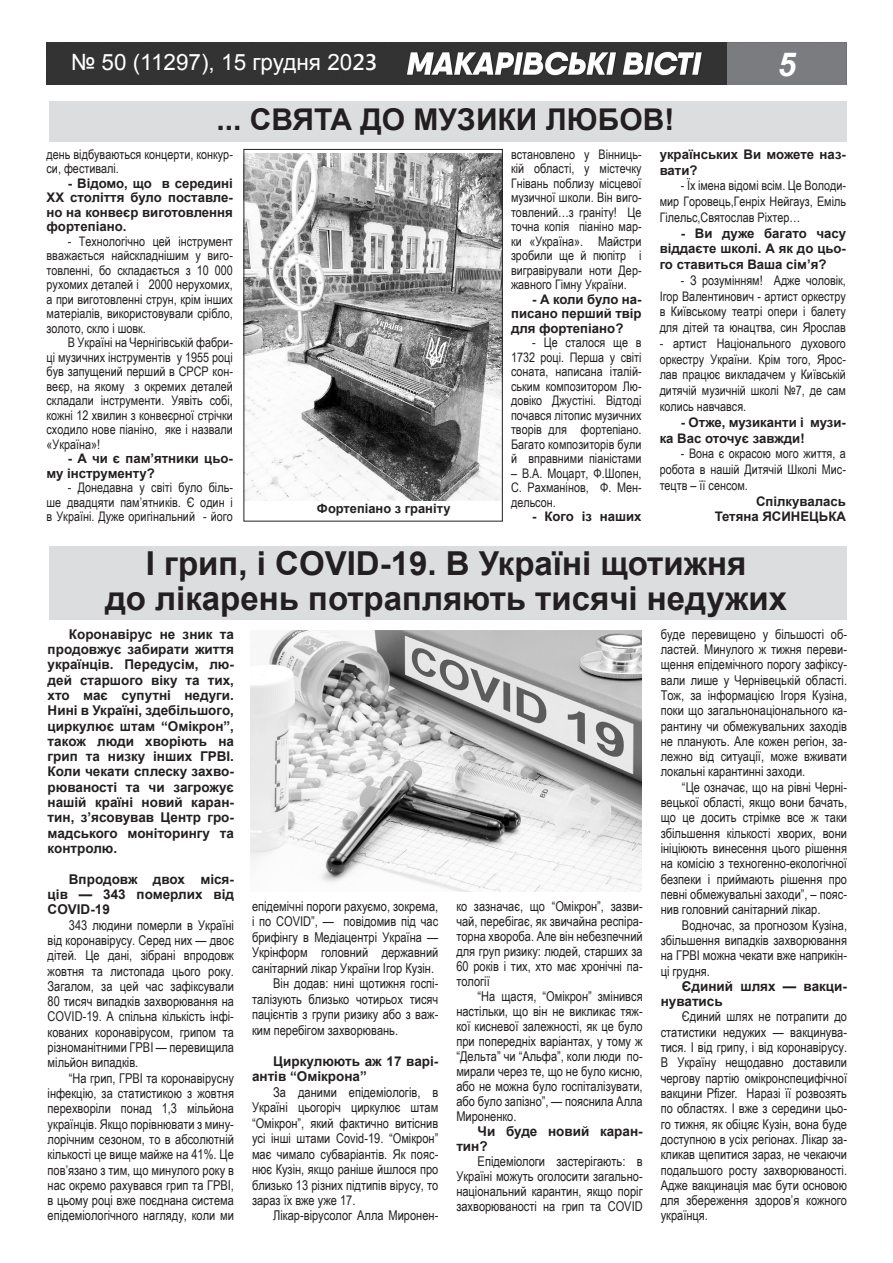
<style>
.page{position:relative;width:893px;height:1263px;background:#fff}
.page>*{position:absolute;margin:0;border:0;box-sizing:border-box;transform-origin:0 0}
.заголовок_новий{font:700 33px "Arial";color:#231f20}
.t1{font:italic 700 33px "Arial";color:#fff}
.заголовок_новий-2{font:700 30px "Arial";color:#231f20}
.t2{font:22.5px "Arial";color:#fff}
.текст{font:13.5px/15.3px "Arial Narrow";color:#231f20;text-align:justify}
.текст-2{font:700 13.5px/15.3px "Arial";color:#231f20}
.текст-3{font:13.2px/14.5px "Arial Narrow";color:#231f20;text-align:justify}
.текст-4{font:700 13.2px/14.5px "Arial";color:#231f20;text-align:justify}
.текст-5{font:700 12.9px "Arial";color:#231f20}
.s1{font-family:"Segoe UI";font-weight:600}
</style>
<div class="page">
<img style="left:47px;top:42px;width:799px;height:43px">
<div style="left:727px;top:43px;width:119px;height:42px;background:#7a7c7f"></div>
<div style="left:49px;top:101px;width:797px;height:41px;background:#dcdddf"></div>
<img style="left:246px;top:154px;width:254px;height:346px">
<div style="left:50px;top:546px;width:797px;height:74px;background:#dcdddf"></div>
<img style="left:250px;top:630px;width:392px;height:261px">
<h3 class="t2" style="left:71px;top:47px;width:308px">№ 50 (11297), 15 грудня 20<span class="s1">23</span></h3>
<h1 class="t1" style="left:778px;top:43px;width:20px">5</h1>
<p class="заголовок_новий-2" style="left:217px;top:99px;width:459px">... СВЯТА ДО МУЗИКИ ЛЮБОВ!</p>
<p class="текст-3" style="left:47px;top:146px;width:188px">день відбуваються концерти, конкур&shy;си, фестивалі.</p>
<p class="текст-4" style="left:47px;top:176px;width:188px;text-indent:21px">- Відомо, що в середині ХХ століття було поставле&shy;но на конвеєр виготовлення фортепіано.</p>
<p class="текст-3" style="left:47px;top:233px;width:188px;text-indent:21px">- Технологічно цей інструмент вважається найскладнішим у виго&shy;товленні, бо складається з 10 000 рухомих деталей і 2000 нерухомих, а при виготовленні струн, крім інших матеріалів, використовували срібло, золото, скло і шовк.</p>
<p class="текст-3" style="left:47px;top:335px;width:188px;text-indent:21px">В Україні на Чернігівській фабри&shy;ці музичних інструментів у 1955 році був запущений перший в СРСР кон&shy;веєр, на якому з окремих деталей складали інструменти. Уявіть собі, кожні 12 хвилин з конвеєрної стрічки сходило нове піаніно, яке і назвали «Україна»!</p>
<p class="текст-4" style="left:47px;top:452px;width:188px;text-indent:21px">- А чи є пам’ятники цьо&shy;му інструменту?</p>
<p class="текст-3" style="left:47px;top:480px;width:188px;text-indent:21px">- Донедавна у світі було біль&shy;ше двадцяти пам’ятників. Є один і в Україні. Дуже оригінальний - його</p>
<p class="текст-5" style="left:317px;top:499px;width:135px">Фортепіано з граніту</p>
<p class="текст-3" style="left:511px;top:146px;width:132px">встановлено у Вінниць&shy;кій області, у містечку Гнівань поблизу місцевої музичної школи. Він виго&shy;товлений…з граніту! Це точна копія піаніно мар&shy;ки «Україна». Майстри зробили ще й пюпітр і вигравірували ноти Дер&shy;жавного Гімну України.</p>
<p class="текст-4" style="left:511px;top:292px;width:132px;text-indent:21px">- А коли було на&shy;писано перший твір для фортепіано?</p>
<p class="текст-3" style="left:511px;top:335px;width:132px;text-indent:21px">- Це сталося ще в 1732 році. Перша у світі соната, написана італій&shy;ським композитором Лю&shy;довіко Джустіні. Відтоді почався літопис музичних творів для фортепіано.<br>Багато композиторів були й вправними піаністами</p>
<p class="текст-3" style="left:511px;top:465px;width:132px">– В.А. Моцарт, Ф.Шопен, С. Рахманінов, Ф. Мен&shy;дельсон.</p>
<p class="текст-4" style="left:532px;top:510px;width:111px">- Кого із наших</p>
<p class="текст-4" style="left:660px;top:147px;width:188px;line-height:15.8px">українських Ви можете наз&shy;вати?</p>
<p class="текст-3" style="left:660px;top:177px;width:188px;line-height:15.8px;text-indent:21px">- Їх імена відомі всім. Це Володи&shy;мир Горовець,Генріх Нейгауз, Еміль Гілельс,Святослав Ріхтер…</p>
<p class="текст-4" style="left:660px;top:226px;width:188px;line-height:15.8px;text-indent:21px">- Ви дуже багато часу віддаєте школі. А як до цьо&shy;го ставиться Ваша сім’я?</p>
<p class="текст-3" style="left:660px;top:272px;width:188px;line-height:15.8px;text-indent:21px">- З розумінням! Адже чоловік, Ігор Валентинович - артист оркестру в Київському театрі опери і балету для дітей та юнацтва, син Ярослав</p>
<p class="текст-3" style="left:660px;top:335px;width:188px;line-height:15.8px">- артист Національного духового оркестру України. Крім того, Ярос&shy;лав працює викладачем у Київській дитячій музичній школі №7, де сам колись навчався.</p>
<p class="текст-4" style="left:660px;top:415px;width:188px;line-height:15.8px;text-indent:21px">- Отже, музиканти і музи&shy;ка Вас оточує завжди!</p>
<p class="текст-3" style="left:660px;top:445px;width:188px;line-height:15.8px;text-indent:21px">- Вона є окрасою мого життя, а робота в нашій Дитячій Школі Мис&shy;тецтв – її сенсом.</p>
<p class="текст-4" style="left:756px;top:494px;width:91px">Спілкувалась</p>
<p class="текст-4" style="left:715px;top:510px;width:133px">Тетяна ЯСИНЕЦЬКА</p>
<p class="заголовок_новий" style="left:146px;top:541px;width:602px">І грип, і COVID-19. В Україні щотижня</p>
<p class="заголовок_новий" style="left:105px;top:576px;width:684px">до лікарень потрапляють тисячі недужих</p>
<p class="текст-2" style="left:48px;top:627px;width:188px;text-align:justify;text-indent:21px">Коронавірус не зник та продовжує забирати життя українців. Передусім, лю&shy;дей старшого віку та тих, хто має супутні недуги.<br>Нині в Україні, здебільшого, циркулює штам “Омікрон”, також люди хворіють на грип та низку інших ГРВІ.<br>Коли чекати сплеску захво&shy;рюваності та чи загрожує нашій країні новий каран&shy;тин, з’ясовував Центр гро&shy;мадського моніторингу та контролю.</p>
<p class="текст-2" style="left:48px;top:872px;width:188px;text-align:justify;text-indent:21px">Впродовж двох міся&shy;ців — 343 померлих від COVID-19</p>
<p class="текст" style="left:48px;top:917px;width:188px;text-indent:21px">343 людини померли в Україні від коронавірусу. Серед них — двоє дітей. Це дані, зібрані впродовж жовтня та листопада цього року.<br>Загалом, за цей час зафіксували 80 тисяч випадків захворювання на COVID-19. А спільна кількість інфі&shy;кованих коронавірусом, грипом та різноманітними ГРВІ — перевищила мільйон випадків.</p>
<p class="текст" style="left:48px;top:1070px;width:188px;text-indent:21px">“На грип, ГРВІ та коронавірусну інфекцію, за статистикою з жовтня перехворіли понад 1,3 мільйона українців. Якщо порівнювати з мину&shy;лорічним сезоном, то в абсолютній кількості це вище майже на 41%. Це пов’язано з тим, що минулого року в нас окремо рахувався грип та ГРВІ, в цьому році вже поєднана система епідеміологічного нагляду, коли ми</p>
<p class="текст" style="left:252px;top:898px;width:188px">епідемічні пороги рахуємо, зокрема, і по COVID”, — повідомив під час брифінгу в Медіацентрі Україна — Укрінформ головний державний санітарний лікар України Ігор Кузін.</p>
<p class="текст" style="left:252px;top:975px;width:188px;text-indent:21px">Він додав: нині щотижня госпі&shy;талізують близько чотирьох тисяч пацієнтів з групи ризику або з важ&shy;ким перебігом захворювань.</p>
<p class="текст-2" style="left:252px;top:1053px;width:188px;text-indent:21px">Циркулюють аж 17 варі&shy;антів “Омікрона”</p>
<p class="текст" style="left:252px;top:1084px;width:188px;text-indent:21px">За даними епідеміологів, в Україні цьогоріч циркулює штам “Омікрон”, який фактично витіснив усі інші штами Covid-19. “Омікрон” має чимало субваріантів. Як пояс&shy;нює Кузін, якщо раніше йшлося про близько 13 різних підтипів вірусу, то зараз їх вже уже 17.</p>
<p class="текст" style="left:273px;top:1207px;width:167px">Лікар-вірусолог Алла Миронен-</p>
<p class="текст" style="left:456px;top:898px;width:188px">ко зазначає, що “Омікрон”, зазви&shy;чай, перебігає, як звичайна респіра&shy;торна хвороба. Але він небезпечний для груп ризику: людей, старших за 60 років і тих, хто має хронічні па&shy;тології</p>
<p class="текст" style="left:456px;top:988px;width:188px;text-indent:21px">“На щастя, “Омікрон” змінився настільки, що він не викликає тяж&shy;кої кисневої залежності, як це було при попередніх варіантах, у тому ж “Дельта” чи “Альфа”, коли люди по&shy;мирали через те, що не було кисню, або не можна було госпіталізувати, або було запізно”, — пояснила Алла Мироненко.</p>
<p class="текст-2" style="left:456px;top:1124px;width:188px;text-indent:21px">Чи буде новий каран&shy;тин?</p>
<p class="текст" style="left:456px;top:1153px;width:188px;text-indent:21px">Епідеміологи застерігають: в Україні можуть оголосити загально&shy;національний карантин, якщо поріг захворюваності на грип та COVID</p>
<p class="текст" style="left:661px;top:626px;width:188px">буде перевищено у більшості об&shy;ластей. Минулого ж тижня переви&shy;щення епідемічного порогу зафіксу&shy;вали лише у Чернівецькій області.<br>Тож, за інформацією Ігоря Кузіна, поки що загальнонаціонального ка&shy;рантину чи обмежувальних заходів не планують. Але кожен регіон, за&shy;лежно від ситуації, може вживати локальні карантинні заходи.</p>
<p class="текст" style="left:661px;top:779px;width:188px;text-indent:21px">“Це означає, що на рівні Черні&shy;вецької області, якщо вони бачать, що це досить стрімке все ж таки збільшення кількості хворих, вони ініціюють винесення цього рішення на комісію з техногенно-екологічної безпеки і приймають рішення про певні обмежувальні заходи”, – пояс&shy;нив головний санітарний лікар.</p>
<p class="текст" style="left:661px;top:917px;width:188px;text-indent:21px">Водночас, за прогнозом Кузіна, збільшення випадків захворювання на ГРВІ можна чекати вже наприкін&shy;ці грудня.</p>
<p class="текст-2" style="left:661px;top:979px;width:188px;text-indent:21px">Єдиний шлях — вакци&shy;нуватись</p>
<p class="текст" style="left:661px;top:1008px;width:188px;text-indent:21px">Єдиний шлях не потрапити до статистики недужих — вакцинува&shy;тися. І від грипу, і від коронавірусу.<br>В Україну нещодавно доставили чергову партію омікронспецифічної вакцини Pfizer. Наразі її розвозять по областях. І вже з середини цьо&shy;го тижня, як обіцяє Кузін, вона буде доступною в усіх регіонах. Лікар за&shy;кликав щепитися зараз, не чекаючи подальшого росту захворюваності.<br>Адже вакцинація має бути основою для збереження здоров’я кожного українця.</p>
</div>
